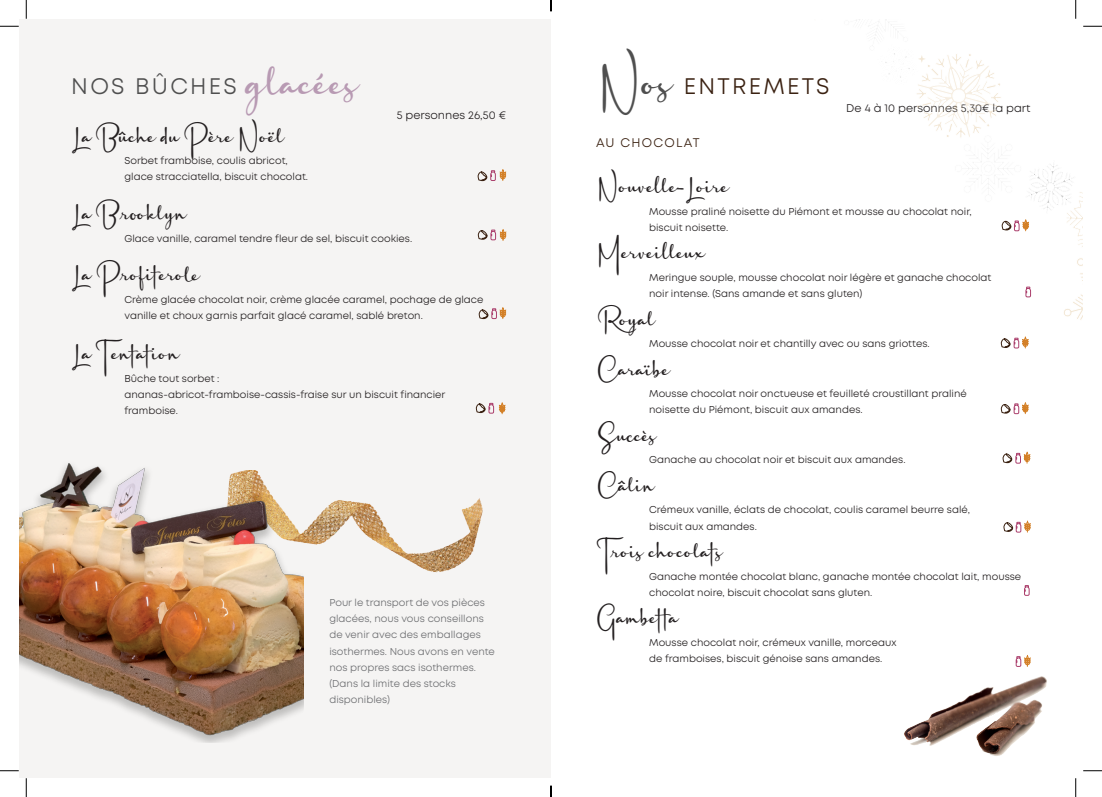
<style>
.page{position:relative;width:1102px;height:797px;background:#fff}
.page>*{position:absolute;margin:0;border:0;box-sizing:border-box;transform-origin:0 0}
.t1{font:22.5px "Heartway Signature";color:#231f20}
.t2{font:22.5px "Mont";letter-spacing:.1em;color:#4f4f4f}
.t3{font:22.5px "Mont";letter-spacing:.1em;color:#3a2111}
.t4{font:12.5px "Mont";letter-spacing:.1em;color:#3a2111}
.t5{font:11.25px "Mont";color:#231f20}
.t6{font:10px/16.2px "Mont";color:#231f20}
.t7{font:10px/16.2px "Mont";color:#6c6d70}
.s1{font-family:"Heartway Signature";font-size:45px;color:#b89ab3}
.s2{font-family:"Heartway Signature";font-size:45px;color:#4f4f4f}
</style>
<div class="page">
<div style="left:19px;top:19px;width:532px;height:758px;background:#f5f4f3"></div>
<img style="left:303px;top:498px;width:180px;height:105px">
<img style="left:19px;top:463px;width:284px;height:279px">
<img style="left:904px;top:657px;width:143px;height:99px">
<svg style="left:1024px;top:585px;width:5px;height:10px"></svg>
<svg style="left:1015px;top:655px;width:15px;height:11px"></svg>
<svg style="left:1003px;top:520px;width:27px;height:13px"></svg>
<svg style="left:478px;top:169px;width:28px;height:13px"></svg>
<svg style="left:478px;top:229px;width:28px;height:12px"></svg>
<svg style="left:479px;top:307px;width:27px;height:13px"></svg>
<svg style="left:476px;top:402px;width:29px;height:13px"></svg>
<svg style="left:0;top:25px;width:19px;height:2px"></svg>
<svg style="left:0;top:770px;width:19px;height:1px"></svg>
<svg style="left:1083px;top:770px;width:18px;height:1px"></svg>
<svg style="left:25px;top:0;width:2px;height:19px"></svg>
<svg style="left:25px;top:778px;width:2px;height:19px"></svg>
<svg style="left:856px;top:0;width:245px;height:464px"></svg>
<svg style="left:1075px;top:778px;width:1px;height:19px"></svg>
<svg style="left:550px;top:785px;width:1px;height:12px"></svg>
<p class="t2" style="left:71px;top:72px;width:285px">NOS BÛCHES <span class="s1">glacées</span></p>
<p class="t5" style="left:396px;top:108px;width:111px">5 personnes 26,50 €</p>
<p class="t1" style="left:71px;top:121px;width:213px">La Bûche du Père Noël</p>
<p class="t6" style="left:124px;top:152px;width:165px">Sorbet framboise, coulis abricot,</p>
<p class="t6" style="left:124px;top:169px;width:185px">glace stracciatella, biscuit chocolat.</p>
<p class="t1" style="left:71px;top:198px;width:115px">La Brooklyn</p>
<p class="t6" style="left:124px;top:230px;width:289px">Glace vanille, caramel tendre fleur de sel, biscuit cookies.</p>
<p class="t1" style="left:71px;top:259px;width:131px">La Profiterole</p>
<p class="t6" style="left:124px;top:291px;width:360px">Crème glacée chocolat noir, crème glacée caramel, pochage de glace vanille et choux garnis parfait glacé caramel, sablé breton.</p>
<p class="t1" style="left:71px;top:338px;width:108px">La Tentation</p>
<p class="t6" style="left:124px;top:370px;width:97px">Bûche tout sorbet :</p>
<p class="t6" style="left:124px;top:386px;width:322px">ananas-abricot-framboise-cassis-fraise sur un biscuit financier</p>
<p class="t6" style="left:124px;top:402px;width:55px">framboise.</p>
<p class="t7" style="left:329px;top:594px;width:157px">Pour le transport de vos pièces</p>
<p class="t7" style="left:329px;top:610px;width:156px">glacées, nous vous conseillons</p>
<p class="t7" style="left:329px;top:626px;width:153px">de venir avec des emballages</p>
<p class="t7" style="left:329px;top:643px;width:167px">isothermes. Nous avons en vente</p>
<p class="t7" style="left:329px;top:659px;width:148px">nos propres sacs isothermes.</p>
<p class="t7" style="left:329px;top:675px;width:128px">(Dans la limite des stocks disponibles)</p>
<p class="t3" style="left:596px;top:72px;width:235px"><span class="s2">Nos</span> ENTREMETS</p>
<p class="t5" style="left:846px;top:101px;width:186px">De 4 à 10 personnes 5,30€ la part</p>
<p class="t4" style="left:596px;top:135px;width:105px">AU CHOCOLAT</p>
<p class="t1" style="left:596px;top:171px;width:133px">Nouvelle-Loire</p>
<p class="t6" style="left:649px;top:203px;width:324px">Mousse praliné noisette du Piémont et mousse au chocolat noir,</p>
<p class="t6" style="left:649px;top:219px;width:81px">biscuit noisette.</p>
<p class="t1" style="left:596px;top:237px;width:109px">Merveilleux</p>
<p class="t6" style="left:649px;top:269px;width:344px">Meringue souple, mousse chocolat noir légère et ganache chocolat</p>
<p class="t6" style="left:649px;top:285px;width:214px">noir intense. (Sans amande et sans gluten)</p>
<p class="t1" style="left:596px;top:303px;width:59px">Royal</p>
<p class="t6" style="left:649px;top:335px;width:282px">Mousse chocolat noir et chantilly avec ou sans griottes.</p>
<p class="t1" style="left:596px;top:353px;width:74px">Caraïbe</p>
<p class="t6" style="left:649px;top:385px;width:319px">Mousse chocolat noir onctueuse et feuilleté croustillant praliné</p>
<p class="t6" style="left:649px;top:402px;width:215px">noisette du Piémont, biscuit aux amandes.</p>
<p class="t1" style="left:596px;top:420px;width:60px">Succès</p>
<p class="t6" style="left:649px;top:452px;width:258px">Ganache au chocolat noir et biscuit aux amandes.</p>
<p class="t1" style="left:596px;top:470px;width:58px">Câlin</p>
<p class="t6" style="left:649px;top:502px;width:322px">Crémeux vanille, éclats de chocolat, coulis caramel beurre salé,</p>
<p class="t6" style="left:649px;top:518px;width:109px">biscuit aux amandes.</p>
<p class="t1" style="left:596px;top:536px;width:126px">Trois chocolats</p>
<p class="t6" style="left:649px;top:568px;width:373px">Ganache montée chocolat blanc, ganache montée chocolat lait, mousse chocolat noire, biscuit chocolat sans gluten.</p>
<p class="t1" style="left:596px;top:602px;width:82px">Gambetta</p>
<p class="t6" style="left:649px;top:634px;width:249px">Mousse chocolat noir, crémeux vanille, morceaux</p>
<p class="t6" style="left:649px;top:650px;width:234px">de framboises, biscuit génoise sans amandes.</p>
</div>
